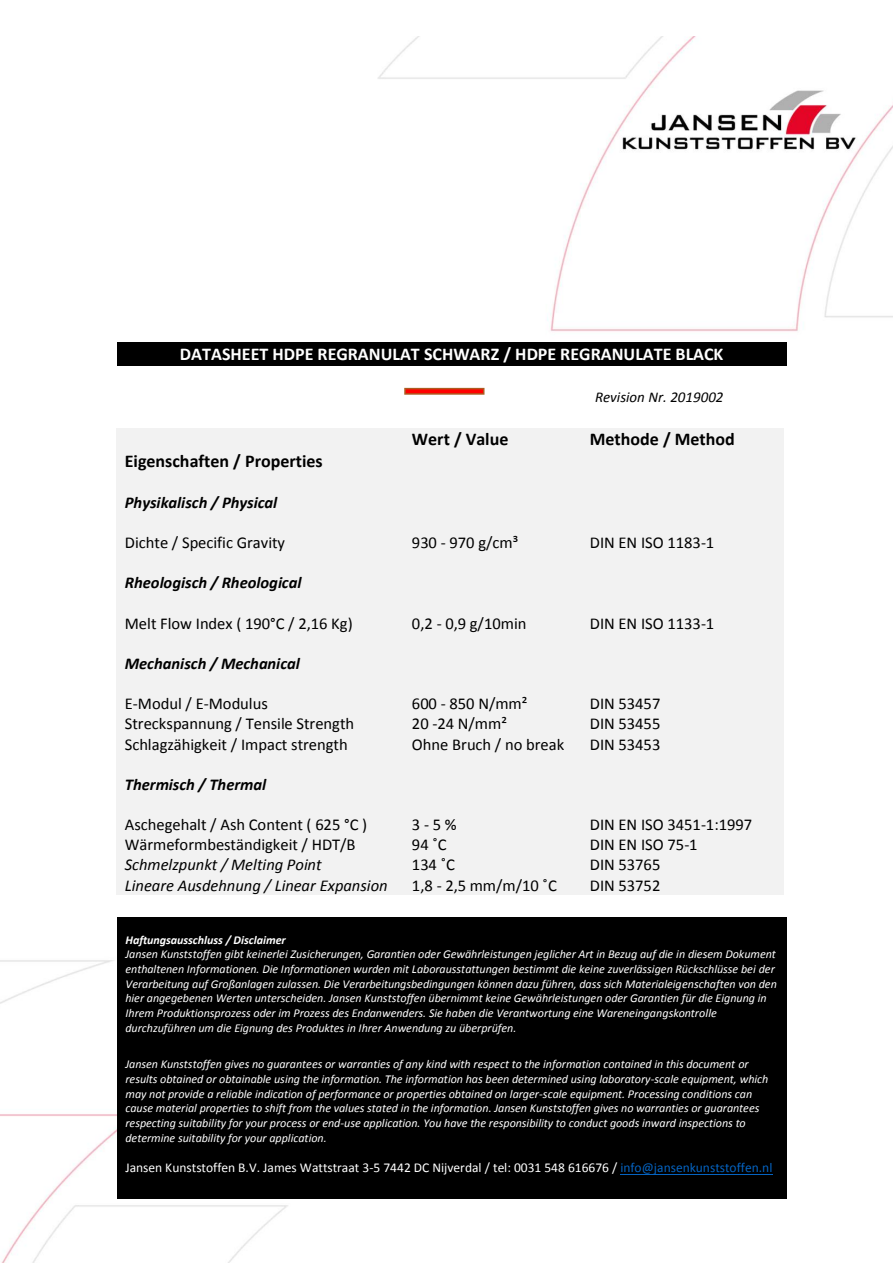
<style>
.page{position:relative;width:893px;height:1263px;background:#fff}
.page>*{position:absolute;margin:0;border:0;box-sizing:border-box;transform-origin:0 0}
.t1{font:700 18px "Calibri";color:#fff}
.t2{font:700 18px "Calibri";color:#000}
.t3{font:16.5px "Calibri";color:#000}
.t4{font:italic 700 16.5px "Calibri";color:#000}
.t5{font:italic 16.5px "Calibri";color:#000}
.t6{font:italic 15px "Calibri";color:#000}
.t7{font:13.5px "Calibri";color:#fff}
.t8{font:italic 12px/14.7px "Calibri";letter-spacing:-.005em;color:#fff}
.s1{font-weight:700}
.s2{color:#0563c1}
</style>
<div class="page">
<img style="left:0;top:36px;width:893px;height:1227px">
<div style="left:118px;top:343px;width:668px;height:22px;background:#000"></div>
<hr style="left:118px;top:342px;width:668px;height:1px;background:#000">
<svg style="left:117px;top:342px;width:1px;height:24px"></svg>
<hr style="left:118px;top:365px;width:668px;height:1px;background:#000">
<svg style="left:786px;top:342px;width:1px;height:24px"></svg>
<div style="left:117px;top:428px;width:287px;height:44px;background:#f2f2f2"></div>
<div style="left:404px;top:428px;width:178px;height:44px;background:#f2f2f2"></div>
<div style="left:582px;top:428px;width:202px;height:44px;background:#f2f2f2"></div>
<div style="left:117px;top:472px;width:667px;height:60px;background:#f2f2f2"></div>
<div style="left:117px;top:532px;width:287px;height:21px;background:#f2f2f2"></div>
<div style="left:404px;top:532px;width:178px;height:21px;background:#f2f2f2"></div>
<div style="left:582px;top:532px;width:202px;height:21px;background:#f2f2f2"></div>
<div style="left:117px;top:553px;width:667px;height:60px;background:#f2f2f2"></div>
<div style="left:117px;top:613px;width:287px;height:20px;background:#f2f2f2"></div>
<div style="left:404px;top:613px;width:178px;height:20px;background:#f2f2f2"></div>
<div style="left:582px;top:613px;width:202px;height:20px;background:#f2f2f2"></div>
<div style="left:117px;top:633px;width:667px;height:60px;background:#f2f2f2"></div>
<div style="left:117px;top:693px;width:287px;height:21px;background:#f2f2f2"></div>
<div style="left:404px;top:693px;width:178px;height:21px;background:#f2f2f2"></div>
<div style="left:582px;top:693px;width:202px;height:21px;background:#f2f2f2"></div>
<div style="left:117px;top:714px;width:287px;height:20px;background:#f2f2f2"></div>
<div style="left:404px;top:714px;width:178px;height:20px;background:#f2f2f2"></div>
<div style="left:582px;top:714px;width:202px;height:20px;background:#f2f2f2"></div>
<div style="left:117px;top:734px;width:287px;height:20px;background:#f2f2f2"></div>
<div style="left:404px;top:734px;width:178px;height:20px;background:#f2f2f2"></div>
<div style="left:582px;top:734px;width:202px;height:20px;background:#f2f2f2"></div>
<div style="left:117px;top:754px;width:667px;height:60px;background:#f2f2f2"></div>
<div style="left:117px;top:814px;width:287px;height:20px;background:#f2f2f2"></div>
<div style="left:404px;top:814px;width:178px;height:20px;background:#f2f2f2"></div>
<div style="left:582px;top:814px;width:202px;height:20px;background:#f2f2f2"></div>
<div style="left:117px;top:834px;width:287px;height:21px;background:#f2f2f2"></div>
<div style="left:404px;top:834px;width:178px;height:21px;background:#f2f2f2"></div>
<div style="left:582px;top:834px;width:202px;height:21px;background:#f2f2f2"></div>
<div style="left:117px;top:855px;width:287px;height:20px;background:#f2f2f2"></div>
<div style="left:404px;top:855px;width:178px;height:20px;background:#f2f2f2"></div>
<div style="left:582px;top:855px;width:202px;height:20px;background:#f2f2f2"></div>
<div style="left:117px;top:875px;width:287px;height:20px;background:#f2f2f2"></div>
<div style="left:404px;top:875px;width:178px;height:20px;background:#f2f2f2"></div>
<div style="left:582px;top:875px;width:202px;height:20px;background:#f2f2f2"></div>
<div style="left:118px;top:918px;width:668px;height:280px;background:#000"></div>
<hr style="left:620px;top:1174px;width:153px;height:1px;background:#0563c1">
<hr style="left:118px;top:917px;width:668px;height:1px;background:#000">
<hr style="left:117px;top:918px;width:1px;height:280px;background:#000">
<hr style="left:118px;top:1198px;width:668px;height:1px;background:#000">
<hr style="left:786px;top:918px;width:1px;height:280px;background:#000">
<div style="left:405px;top:389px;width:79px;height:5px;background:#f00"></div>
<div style="left:404px;top:388px;width:80px;height:7px;border:2px solid #ae5a21"></div>
<p class="t1" style="left:180px;top:341px;width:545px">DATASHEET HDPE REGRANULAT SCHWARZ / HDPE REGRANULATE BLACK</p>
<p class="t6" style="left:595px;top:387px;width:130px">Revision Nr. 2019002</p>
<p class="t2" style="left:125px;top:448px;width:199px">Eigenschaften / Properties</p>
<p class="t2" style="left:412px;top:426px;width:98px">Wert / Value</p>
<p class="t2" style="left:590px;top:426px;width:147px">Methode / Method</p>
<p class="t4" style="left:125px;top:491px;width:154px">Physikalisch / Physical</p>
<p class="t3" style="left:125px;top:531px;width:162px">Dichte / Specific Gravity</p>
<p class="t3" style="left:412px;top:531px;width:108px">930 - 970 g/cm³</p>
<p class="t3" style="left:590px;top:531px;width:126px">DIN EN ISO 1183-1</p>
<p class="t4" style="left:125px;top:571px;width:178px">Rheologisch / Rheological</p>
<p class="t3" style="left:125px;top:612px;width:229px">Melt Flow Index ( 190°C / 2,16 Kg)</p>
<p class="t3" style="left:412px;top:612px;width:116px">0,2 - 0,9 g/10min</p>
<p class="t3" style="left:590px;top:612px;width:126px">DIN EN ISO 1133-1</p>
<p class="t4" style="left:125px;top:652px;width:177px">Mechanisch / Mechanical</p>
<p class="t3" style="left:125px;top:692px;width:145px">E-Modul / E-Modulus</p>
<p class="t3" style="left:412px;top:692px;width:117px">600 - 850 N/mm²</p>
<p class="t3" style="left:590px;top:692px;width:72px">DIN 53457</p>
<p class="t3" style="left:125px;top:712px;width:231px">Streckspannung / Tensile Strength</p>
<p class="t3" style="left:412px;top:712px;width:96px">20 -24 N/mm²</p>
<p class="t3" style="left:590px;top:712px;width:72px">DIN 53455</p>
<p class="t3" style="left:125px;top:733px;width:224px">Schlagzähigkeit / Impact strength</p>
<p class="t3" style="left:412px;top:733px;width:154px">Ohne Bruch / no break</p>
<p class="t3" style="left:590px;top:733px;width:72px">DIN 53453</p>
<p class="t4" style="left:125px;top:772px;width:143px">Thermisch / Thermal</p>
<p class="t3" style="left:125px;top:813px;width:244px">Aschegehalt / Ash Content ( 625 °C )</p>
<p class="t3" style="left:412px;top:813px;width:46px">3 -5 %</p>
<p class="t3" style="left:590px;top:813px;width:164px">DIN EN ISO 3451-1:1997</p>
<p class="t3" style="left:125px;top:833px;width:232px">Wärmeformbeständigkeit / HDT/B</p>
<p class="t3" style="left:412px;top:833px;width:36px">94 ˚C</p>
<p class="t3" style="left:590px;top:833px;width:109px">DIN EN ISO 75-1</p>
<p class="t5" style="left:125px;top:853px;width:198px">Schmelzpunkt / Melting Point</p>
<p class="t3" style="left:412px;top:853px;width:44px">134 ˚C</p>
<p class="t3" style="left:590px;top:853px;width:72px">DIN 53765</p>
<p class="t5" style="left:125px;top:874px;width:264px">Lineare Ausdehnung / Linear Expansion</p>
<p class="t3" style="left:412px;top:874px;width:146px">1,8 - 2,5 mm/m/10 ˚C</p>
<p class="t3" style="left:590px;top:874px;width:72px">DIN 53752</p>
<p class="t8" style="left:125px;top:932px;width:653px"><span class="s1">Haftungsausschluss / Disclaimer<br></span>Jansen Kunststoffen gibt keinerlei Zusicherungen, Garantien oder Gewährleistungen jeglicher Art in Bezug auf die in diesem Dokument enthaltenen Informationen. Die Informationen wurden mit Laborausstattungen bestimmt die keine zuverlässigen Rückschlüsse bei der Verarbeitung auf Großanlagen zulassen. Die Verarbeitungsbedingungen können dazu führen, dass sich Materialeigenschaften von den hier angegebenen Werten unterscheiden. Jansen Kunststoffen übernimmt keine Gewährleistungen oder Garantien für die Eignung in Ihrem Produktionsprozess oder im Prozess des Endanwenders. Sie haben die Verantwortung eine Wareneingangskontrolle durchzuführen um die Eignung des Produktes in Ihrer Anwendung zu überprüfen.</p>
<p class="t8" style="left:125px;top:1056px;width:644px">Jansen Kunststoffen gives no guarantees or warranties of any kind with respect to the information contained in this document or results obtained or obtainable using the information. The information has been determined using laboratory-scale equipment, which may not provide a reliable indication of performance or properties obtained on larger-scale equipment. Processing conditions can cause material properties to shift from the values stated in the information. Jansen Kunststoffen gives no warranties or guarantees respecting suitability for your process or end-use application. You have the responsibility to conduct goods inward inspections to determine suitability for your application.</p>
<p class="t7" style="left:125px;top:1158px;width:648px">Jansen Kunststoffen B.V. James Wattstraat 3-5 7442 DC Nijverdal / tel: 0031 548 616676 / <span class="s2">info@jansenkunststoffen.nl</span></p>
</div>
